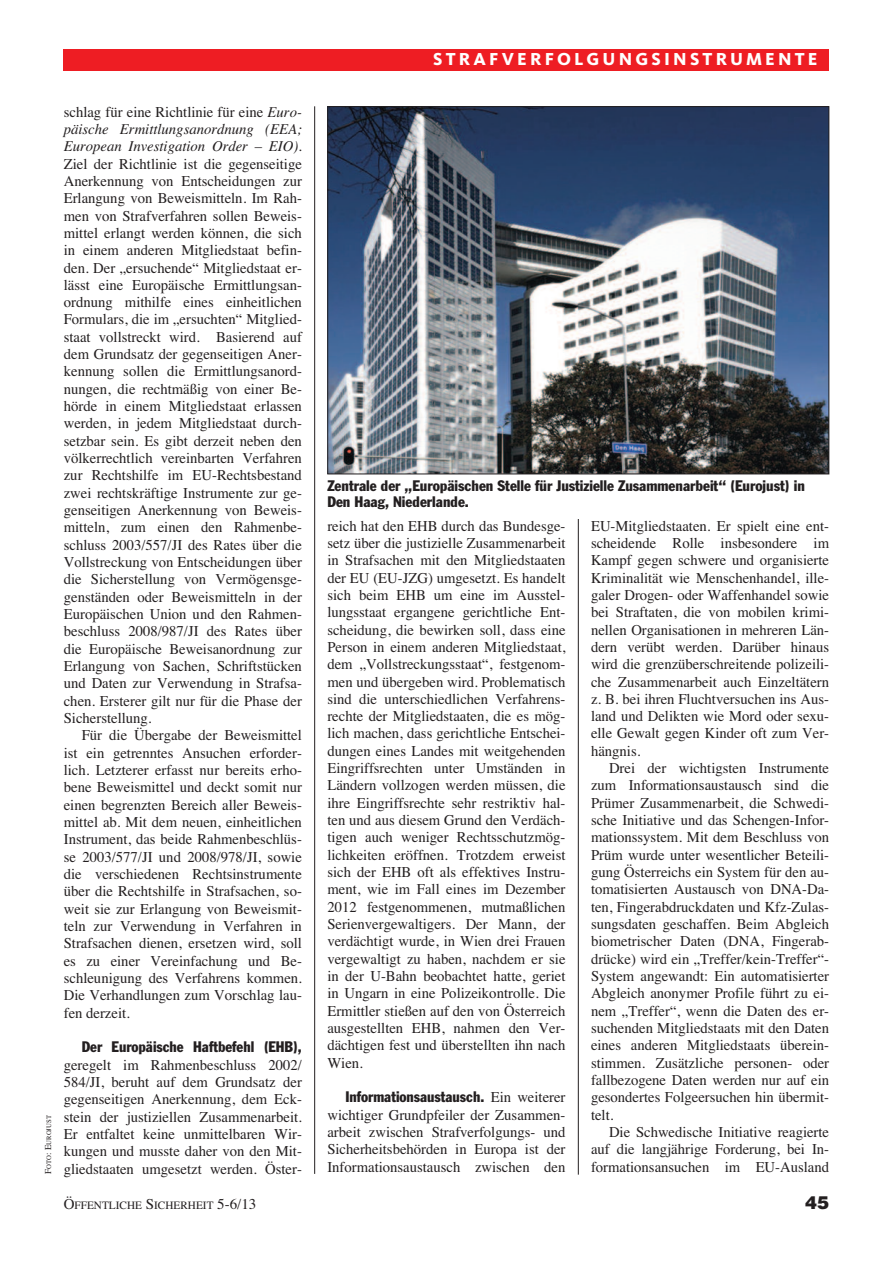
<style>
.page{position:relative;width:893px;height:1263px;background:#fff}
.page>*{position:absolute;margin:0;border:0;box-sizing:border-box;transform-origin:0 0}
.t1{font:800 18px "Kievit";letter-spacing:.175em;color:#fff}
.t2{font:900 18px "Helvetica";color:#231f20}
.t3{font:15px/17.2px "Times";color:#231f20;text-align:justify}
.t4{font:condensed 15px/15.8px "Franklin Gothic";color:#231f20}
.t5{font:italic 15px/17.2px "Times";color:#231f20;text-align:justify}
.t6{font:11.25px "Times";color:#231f20}
.t7{font:6.75px "Times";color:#231f20}
.s1{font-size:9px}
.s2{font-style:normal}
.s3{font-family:"Times";font-stretch:normal}
.s4{font-size:15px}
</style>
<div class="page">
<hr style="left:314px;top:106px;width:1px;height:1068px;background:#231f20">
<hr style="left:578px;top:519px;width:1px;height:656px;background:#231f20">
<div style="left:64px;top:49px;width:765px;height:21px;background:#ee1d23"></div>
<img style="left:329px;top:108px;width:498px;height:364px">
<p class="t1" style="left:433px;top:53px;width:386px">STRAFVERFOLGUNGSINSTRUMENTE</p>
<p class="t7" style="left:45px;top:1174px;width:60px;rotate:-90deg"><span class="s1">F</span>OTO<span class="s1">: E</span>UROJUST</p>
<p class="t5" style="left:64px;top:103px;width:240px"><span class="s2">schlag für eine Richtlinie für eine</span> Euro&shy;päische Ermittlungsanordnung (EEA; European Investigation Order – EIO).</p>
<p class="t3" style="left:64px;top:155px;width:240px">Ziel der Richtlinie ist die gegenseitige Anerkennung von Entscheidungen zur Erlangung von Beweismitteln. Im Rah&shy;men von Strafverfahren sollen Beweis&shy;mittel erlangt werden können, die sich in einem anderen Mitgliedstaat befin&shy;den. Der „ersuchende“ Mitgliedstaat er&shy;lässt eine Europäische Ermittlungsan&shy;ordnung mithilfe eines einheitlichen Formulars, die im „ersuchten“ Mitglied&shy;staat vollstreckt wird. Basierend auf dem Grundsatz der gegenseitigen Aner&shy;kennung sollen die Ermittlungsanord&shy;nungen, die rechtmäßig von einer Be&shy;hörde in einem Mitgliedstaat erlassen werden, in jedem Mitgliedstaat durch&shy;setzbar sein. Es gibt derzeit neben den völkerrechtlich vereinbarten Verfahren zur Rechtshilfe im EU-Rechtsbestand zwei rechtskräftige Instrumente zur ge&shy;genseitigen Anerkennung von Beweis&shy;mitteln, zum einen den Rahmenbe&shy;schluss 2003/557/JI des Rates über die Vollstreckung von Entscheidungen über die Sicherstellung von Vermögensge&shy;genständen oder Beweismitteln in der Europäischen Union und den Rahmen&shy;beschluss 2008/987/JI des Rates über die Europäische Beweisanordnung zur Erlangung von Sachen, Schriftstücken und Daten zur Verwendung in Strafsa&shy;chen. Ersterer gilt nur für die Phase der Sicherstellung.</p>
<p class="t3" style="left:64px;top:726px;width:240px;text-indent:18px">Für die Übergabe der Beweismittel ist ein getrenntes Ansuchen erforder&shy;lich. Letzterer erfasst nur bereits erho&shy;bene Beweismittel und deckt somit nur einen begrenzten Bereich aller Beweis&shy;mittel ab. Mit dem neuen, einheitlichen Instrument, das beide Rahmenbeschlüs&shy;se 2003/577/JI und 2008/978/JI, sowie die verschiedenen Rechtsinstrumente über die Rechtshilfe in Strafsachen, so&shy;weit sie zur Erlangung von Beweismit&shy;teln zur Verwendung in Verfahren in Strafsachen dienen, ersetzen wird, soll es zu einer Vereinfachung und Be&shy;schleunigung des Verfahrens kommen.<br>Die Verhandlungen zum Vorschlag lau&shy;fen derzeit.</p>
<p class="t4" style="left:82px;top:1040px;width:222px">Der Europäische Haftbefehl (EHB),</p>
<p class="t3" style="left:64px;top:1056px;width:240px">geregelt im Rahmenbeschluss 2002/ 584/JI, beruht auf dem Grundsatz der gegenseitigen Anerkennung, dem Eck&shy;stein der justiziellen Zusammenarbeit.<br>Er entfaltet keine unmittelbaren Wir&shy;kungen und musste daher von den Mit&shy;gliedstaaten umgesetzt werden. Öster-</p>
<p class="t4" style="left:327px;top:479px;width:479px">Zentrale der „Europäischen Stelle für Justizielle Zusammenarbeit“ (Eurojust) in<br>Den Haag, Niederlande.</p>
<p class="t3" style="left:327px;top:517px;width:240px">reich hat den EHB durch das Bundesge&shy;setz über die justizielle Zusammenarbeit in Strafsachen mit den Mitgliedstaaten der EU (EU-JZG) umgesetzt. Es handelt sich beim EHB um eine im Ausstel&shy;lungsstaat ergangene gerichtliche Ent&shy;scheidung, die bewirken soll, dass eine Person in einem anderen Mitgliedstaat, dem „Vollstreckungsstaat“, festgenom&shy;men und übergeben wird. Problematisch sind die unterschiedlichen Verfahrens&shy;rechte der Mitgliedstaaten, die es mög&shy;lich machen, dass gerichtliche Entschei&shy;dungen eines Landes mit weitgehenden Eingriffsrechten unter Umständen in Ländern vollzogen werden müssen, die ihre Eingriffsrechte sehr restriktiv hal&shy;ten und aus diesem Grund den Verdäch&shy;tigen auch weniger Rechtsschutzmög&shy;lichkeiten eröffnen. Trotzdem erweist sich der EHB oft als effektives Instru&shy;ment, wie im Fall eines im Dezember 2012 festgenommenen, mutmaßlichen Serienvergewaltigers. Der Mann, der verdächtigt wurde, in Wien drei Frauen vergewaltigt zu haben, nachdem er sie in der U-Bahn beobachtet hatte, geriet in Ungarn in eine Polizeikontrolle. Die Ermittler stießen auf den von Österreich ausgestellten EHB, nahmen den Ver&shy;dächtigen fest und überstellten ihn nach Wien.</p>
<p class="t4" style="left:345px;top:1090px;width:222px">Informationsaustausch. <span class="s3">Ein weiterer</span></p>
<p class="t3" style="left:327px;top:1106px;width:240px">wichtiger Grundpfeiler der Zusammen&shy;arbeit zwischen Strafverfolgungs- und Sicherheitsbehörden in Europa ist der Informationsaustausch zwischen den</p>
<p class="t3" style="left:591px;top:517px;width:240px">EU-Mitgliedstaaten. Er spielt eine ent&shy;scheidende Rolle insbesondere im Kampf gegen schwere und organisierte Kriminalität wie Menschenhandel, ille&shy;galer Drogen- oder Waffenhandel sowie bei Straftaten, die von mobilen krimi&shy;nellen Organisationen in mehreren Län&shy;dern verübt werden. Darüber hinaus wird die grenzüberschreitende polizeili&shy;che Zusammenarbeit auch Einzeltätern z. B. bei ihren Fluchtversuchen ins Aus&shy;land und Delikten wie Mord oder sexu&shy;elle Gewalt gegen Kinder oft zum Ver&shy;hängnis.</p>
<p class="t3" style="left:591px;top:759px;width:240px;text-indent:18px">Drei der wichtigsten Instrumente zum Informationsaustausch sind die Prümer Zusammenarbeit, die Schwedi&shy;sche Initiative und das Schengen-Infor&shy;mationssystem. Mit dem Beschluss von Prüm wurde unter wesentlicher Beteili&shy;gung Österreichs ein System für den au&shy;tomatisierten Austausch von DNA-Da&shy;ten, Fingerabdruckdaten und Kfz-Zulas&shy;sungsdaten geschaffen. Beim Abgleich biometrischer Daten (DNA, Fingerab&shy;drücke) wird ein „Treffer/kein-Treffer“- System angewandt: Ein automatisierter Abgleich anonymer Profile führt zu ei&shy;nem „Treffer“, wenn die Daten des er&shy;suchenden Mitgliedstaats mit den Daten eines anderen Mitgliedstaats überein&shy;stimmen. Zusätzliche personen- oder fallbezogene Daten werden nur auf ein gesondertes Folgeersuchen hin übermit&shy;telt.</p>
<p class="t3" style="left:591px;top:1123px;width:240px;text-indent:18px">Die Schwedische Initiative reagierte auf die langjährige Forderung, bei In&shy;formationsansuchen im EU-Ausland</p>
<p class="t6" style="left:64px;top:1198px;width:194px"><span class="s4">Ö</span>FFENTLICHE <span class="s4">S</span>ICHERHEIT <span class="s4">5-6/13</span></p>
<p class="t2" style="left:805px;top:1192px;width:26px">45</p>
</div>
